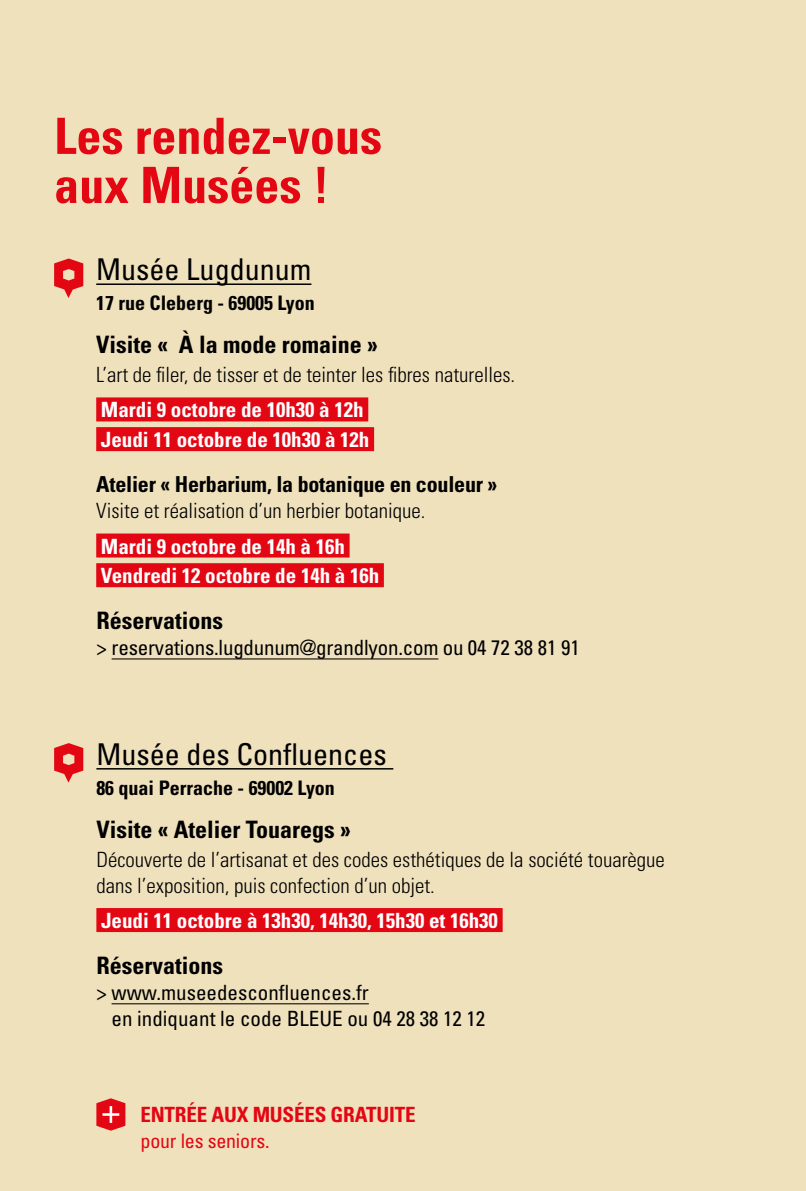
<style>
.page{position:relative;width:806px;height:1191px;background:#fff}
.page>*{position:absolute;margin:0;border:0;box-sizing:border-box;transform-origin:0 0}
.t1{font:700 condensed 50px/49px "Univers LT Std";color:#e30613}
.t2{font:condensed 30px "Univers LT Std";color:#000}
.t3{font:700 condensed 24px "Univers LT Std";color:#000}
.t4{font:700 condensed 22px "Univers LT Std";letter-spacing:-.01em;color:#000}
.t5{font:300 condensed 21px/26px "Univers LT Std";color:#000}
.t6{font:700 condensed 21px/29.6px "Univers LT Std";color:#fff}
.t7{font:condensed 21px/26px "Univers LT Std";color:#000}
.t8{font:700 condensed 21px "Univers LT Std";letter-spacing:-.01em;color:#e30613}
.t9{font:700 condensed 20px "Univers LT Std";color:#000}
.t10{font:condensed 20px "Univers LT Std";letter-spacing:-.01em;color:#e30613}
</style>
<div class="page">
<div style="left:0;top:0;width:805px;height:1191px;background:#f0e1bd"></div>
<hr style="left:96px;top:283px;width:215px;height:2px;background:#000">
<div style="left:96px;top:397px;width:272px;height:24px;background:#e30613"></div>
<div style="left:96px;top:427px;width:278px;height:24px;background:#e30613"></div>
<div style="left:96px;top:533px;width:253px;height:24px;background:#e30613"></div>
<div style="left:96px;top:563px;width:287px;height:24px;background:#e30613"></div>
<svg style="left:54px;top:258px;width:29px;height:40px"></svg>
<hr style="left:96px;top:768px;width:297px;height:1px;background:#000">
<div style="left:96px;top:908px;width:406px;height:24px;background:#e30613"></div>
<svg style="left:54px;top:743px;width:29px;height:39px"></svg>
<hr style="left:111px;top:1003px;width:257px;height:1px;background:#000">
<hr style="left:111px;top:658px;width:327px;height:1px;background:#000">
<svg style="left:96px;top:1098px;width:29px;height:32px"></svg>
<h1 class="t1" style="left:54px;top:111px;width:329px">Les rendez-vous aux Musées !</h1>
<h2 class="t2" style="left:96px;top:250px;width:216px">Musée Lugdunum</h2>
<p class="t9" style="left:96px;top:291px;width:220px">17 rue Cleberg - 69005 Lyon</p>
<p class="t3" style="left:96px;top:330px;width:283px">Visite « À la mode romaine »</p>
<p class="t5" style="left:96px;top:362px;width:420px">L’art de filer, de tisser et de teinter les fibres naturelles.</p>
<p class="t6" style="left:101px;top:395px;width:270px">Mardi 9 octobre de 10h30 à 12h<br>Jeudi 11 octobre de 10h30 à 12h</p>
<p class="t4" style="left:96px;top:471px;width:402px">Atelier « Herbarium, la botanique en couleur »</p>
<p class="t5" style="left:96px;top:498px;width:330px">Visite et réalisation d’un herbier botanique.</p>
<p class="t6" style="left:101px;top:531px;width:279px">Mardi 9 octobre de 14h à 16h<br>Vendredi 12 octobre de 14h à 16h</p>
<p class="t3" style="left:96px;top:605px;width:128px">Réservations</p>
<p class="t7" style="left:96px;top:634px;width:484px">&gt; reservations.lugdunum@grandlyon.com ou 04 72 38 81 91</p>
<h2 class="t2" style="left:96px;top:735px;width:291px">Musée des Confluences</h2>
<p class="t9" style="left:96px;top:775px;width:240px">86 quai Perrache - 69002 Lyon</p>
<p class="t3" style="left:96px;top:814px;width:256px">Visite « Atelier Touaregs »</p>
<p class="t5" style="left:96px;top:846px;width:569px">Découverte de l’artisanat et des codes esthétiques de la société touarègue dans l’exposition, puis confection d’un objet.</p>
<p class="t6" style="left:101px;top:905px;width:398px">Jeudi 11 octobre à 13h30, 14h30, 15h30 et 16h30</p>
<p class="t3" style="left:96px;top:950px;width:128px">Réservations</p>
<p class="t7" style="left:111px;top:979px;width:375px;text-indent:-15px">&gt; www.museedesconfluences.fr<br>en indiquant le code BLEUE ou 04 28 38 12 12</p>
<p class="t8" style="left:140px;top:1101px;width:276px">ENTRÉE AUX MUSÉES GRATUITE</p>
<p class="t10" style="left:140px;top:1128px;width:130px">pour les seniors.</p>
</div>
